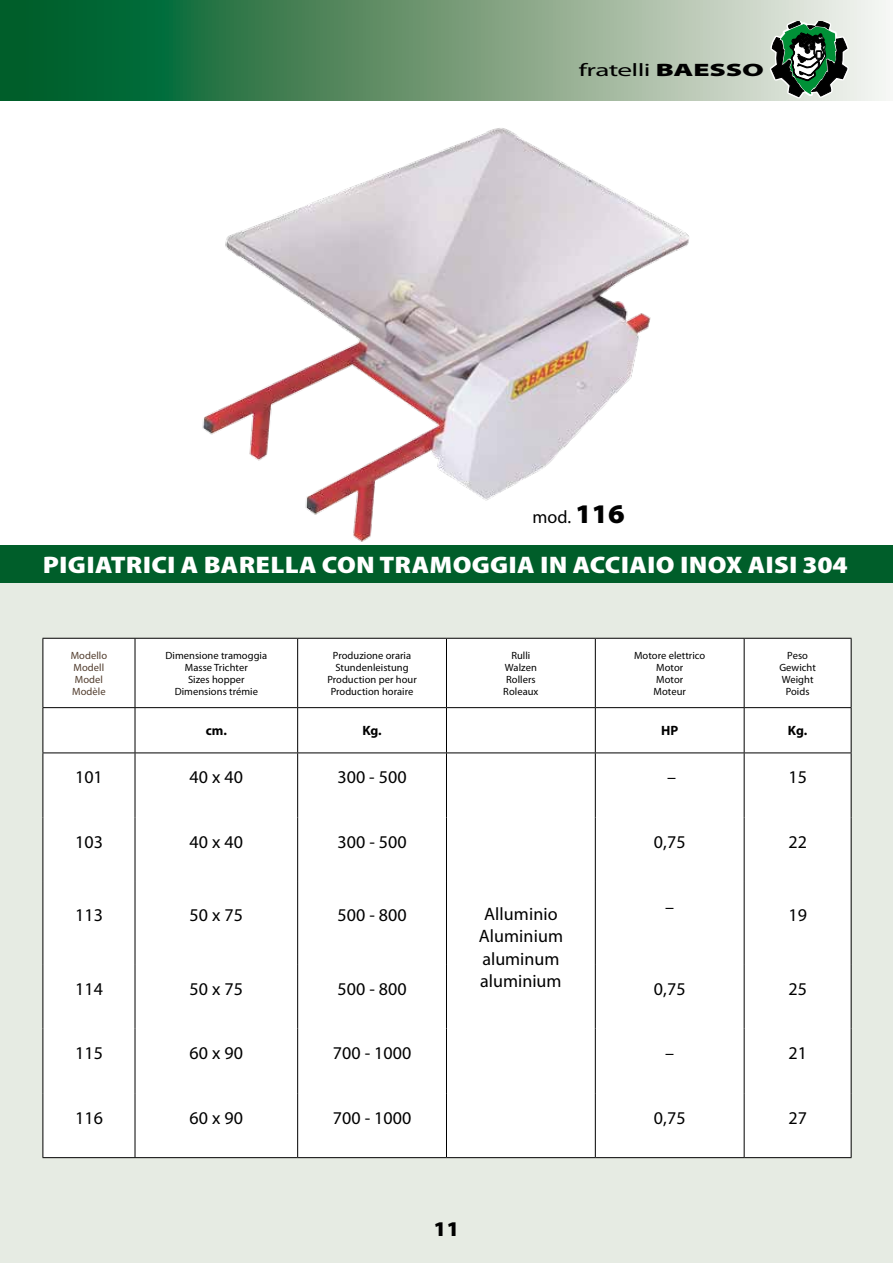
<style>
.page{position:relative;width:893px;height:1263px;background:#fff}
.page>*{position:absolute;margin:0;border:0;box-sizing:border-box;transform-origin:0 0}
.t1{font:900 semi-condensed 24px "Myriad Pro";letter-spacing:.01em;color:#fff;scale:1.19 1}
.t2{font:900 semi-expanded 21px "Myriad Pro";color:#000}
.t3{font:18px/22.5px "Myriad Pro";letter-spacing:.005em;color:#000}
.t4{font:semi-expanded 18px "Myriad Pro";letter-spacing:-.025em;color:#000;scale:1.5 1}
.t5{font:700 13.5px "Myriad Pro";color:#000}
.t6{font:10.5px/12px "Myriad Pro";letter-spacing:.005em;color:#000;text-align:center}
.t7{font:10.5px/12px "Myriad Pro";letter-spacing:.005em;color:#513c2d}
.s1{font-weight:900}
.s2{font-weight:900;font-stretch:semi-expanded;font-size:27px}
</style>
<div class="page">
<svg style="left:0;top:0;width:886px;height:101px;background:#679875"></svg>
<svg style="left:768px;top:22px;width:82px;height:78px;background:#698572"></svg>
<div style="left:0;top:545px;width:893px;height:38px;background:#005e2a"></div>
<div style="left:0;top:583px;width:893px;height:680px;background:#e6ebe3"></div>
<div style="left:44px;top:639px;width:807px;height:518px;background:#fff"></div>
<hr style="left:43px;top:638px;width:92px;height:1px;background:#000">
<hr style="left:43px;top:639px;width:1px;height:68px;background:#000">
<hr style="left:135px;top:638px;width:163px;height:1px;background:#000">
<hr style="left:135px;top:639px;width:1px;height:68px;background:#000">
<hr style="left:298px;top:638px;width:148px;height:1px;background:#000">
<hr style="left:297px;top:639px;width:1px;height:68px;background:#000">
<hr style="left:446px;top:638px;width:149px;height:1px;background:#000">
<hr style="left:446px;top:639px;width:1px;height:68px;background:#000">
<hr style="left:595px;top:638px;width:149px;height:1px;background:#000">
<hr style="left:595px;top:639px;width:1px;height:68px;background:#000">
<hr style="left:744px;top:638px;width:107px;height:1px;background:#000">
<hr style="left:744px;top:639px;width:1px;height:68px;background:#000">
<hr style="left:851px;top:639px;width:1px;height:68px;background:#000">
<hr style="left:43px;top:753px;width:1px;height:64px;background:#000">
<hr style="left:135px;top:753px;width:1px;height:64px;background:#000">
<hr style="left:297px;top:753px;width:1px;height:64px;background:#000">
<hr style="left:446px;top:753px;width:1px;height:64px;background:#000">
<hr style="left:595px;top:753px;width:1px;height:64px;background:#000">
<hr style="left:744px;top:753px;width:1px;height:64px;background:#000">
<hr style="left:851px;top:753px;width:1px;height:64px;background:#000">
<hr style="left:43px;top:817px;width:1px;height:65px;background:#000">
<hr style="left:135px;top:817px;width:1px;height:65px;background:#000">
<hr style="left:297px;top:817px;width:1px;height:65px;background:#000">
<hr style="left:446px;top:817px;width:1px;height:65px;background:#000">
<hr style="left:595px;top:817px;width:1px;height:65px;background:#000">
<hr style="left:744px;top:817px;width:1px;height:65px;background:#000">
<hr style="left:851px;top:817px;width:1px;height:65px;background:#000">
<hr style="left:43px;top:882px;width:1px;height:82px;background:#000">
<hr style="left:135px;top:882px;width:1px;height:82px;background:#000">
<hr style="left:297px;top:882px;width:1px;height:82px;background:#000">
<hr style="left:446px;top:882px;width:1px;height:82px;background:#000">
<hr style="left:595px;top:882px;width:1px;height:82px;background:#000">
<hr style="left:744px;top:882px;width:1px;height:82px;background:#000">
<hr style="left:851px;top:882px;width:1px;height:82px;background:#000">
<hr style="left:43px;top:964px;width:1px;height:64px;background:#000">
<hr style="left:135px;top:964px;width:1px;height:64px;background:#000">
<hr style="left:297px;top:964px;width:1px;height:64px;background:#000">
<hr style="left:446px;top:964px;width:1px;height:64px;background:#000">
<hr style="left:595px;top:964px;width:1px;height:64px;background:#000">
<hr style="left:744px;top:964px;width:1px;height:64px;background:#000">
<hr style="left:851px;top:964px;width:1px;height:64px;background:#000">
<hr style="left:43px;top:1028px;width:1px;height:65px;background:#000">
<hr style="left:135px;top:1028px;width:1px;height:65px;background:#000">
<hr style="left:297px;top:1028px;width:1px;height:65px;background:#000">
<hr style="left:446px;top:1028px;width:1px;height:65px;background:#000">
<hr style="left:595px;top:1028px;width:1px;height:65px;background:#000">
<hr style="left:744px;top:1028px;width:1px;height:65px;background:#000">
<hr style="left:851px;top:1028px;width:1px;height:65px;background:#000">
<hr style="left:43px;top:1093px;width:1px;height:64px;background:#000">
<hr style="left:135px;top:1093px;width:1px;height:64px;background:#000">
<hr style="left:297px;top:1093px;width:1px;height:64px;background:#000">
<hr style="left:446px;top:1093px;width:1px;height:64px;background:#000">
<hr style="left:595px;top:1093px;width:1px;height:64px;background:#000">
<hr style="left:744px;top:1093px;width:1px;height:64px;background:#000">
<hr style="left:851px;top:1093px;width:1px;height:64px;background:#000">
<hr style="left:43px;top:707px;width:92px;height:1px;background:#000">
<hr style="left:43px;top:708px;width:1px;height:44px;background:#000">
<hr style="left:135px;top:707px;width:163px;height:1px;background:#000">
<hr style="left:135px;top:708px;width:1px;height:44px;background:#000">
<hr style="left:298px;top:707px;width:148px;height:1px;background:#000">
<hr style="left:297px;top:708px;width:1px;height:44px;background:#000">
<hr style="left:446px;top:707px;width:149px;height:1px;background:#000">
<hr style="left:446px;top:708px;width:1px;height:44px;background:#000">
<hr style="left:595px;top:707px;width:149px;height:1px;background:#000">
<hr style="left:595px;top:708px;width:1px;height:44px;background:#000">
<hr style="left:744px;top:707px;width:107px;height:1px;background:#000">
<hr style="left:744px;top:708px;width:1px;height:44px;background:#000">
<hr style="left:851px;top:708px;width:1px;height:44px;background:#000">
<hr style="left:43px;top:752px;width:92px;height:1px;background:#000">
<hr style="left:135px;top:752px;width:163px;height:1px;background:#000">
<hr style="left:298px;top:752px;width:148px;height:1px;background:#000">
<hr style="left:446px;top:752px;width:149px;height:1px;background:#000">
<hr style="left:595px;top:752px;width:149px;height:1px;background:#000">
<hr style="left:744px;top:752px;width:107px;height:1px;background:#000">
<hr style="left:43px;top:1157px;width:92px;height:1px;background:#000">
<hr style="left:135px;top:1157px;width:163px;height:1px;background:#000">
<hr style="left:298px;top:1157px;width:148px;height:1px;background:#000">
<hr style="left:446px;top:1157px;width:149px;height:1px;background:#000">
<hr style="left:595px;top:1157px;width:149px;height:1px;background:#000">
<hr style="left:744px;top:1157px;width:107px;height:1px;background:#000">
<img style="left:202px;top:128px;width:487px;height:414px">
<h3 class="t4" style="left:579px;top:59px;width:125px">fratelli <span class="s1">BAESSO</span></h3>
<h3 class="t3" style="left:533px;top:505px;width:94px">mod. <span class="s2">116</span></h3>
<h1 class="t1" style="left:43px;top:549px;width:48px">PIGIATRICI</h1>
<h1 class="t1" style="left:181px;top:549px;width:34px">ABARELLA</h1>
<h1 class="t1" style="left:322px;top:549px;width:16px">CON</h1>
<h1 class="t1" style="left:379px;top:549px;width:15px">TRA</h1>
<h1 class="t1" style="left:429px;top:549px;width:134px">MOGG IA IN ACCIAIO</h1>
<h1 class="t1" style="left:680px;top:549px;width:142px">INOX AISI 304</h1>
<p class="t7" style="left:71px;top:649px;width:38px">Modello<br>Modell<br>Model<br>Modèle</p>
<p class="t6" style="left:166px;top:649px;width:103px">Dimensione tramoggia<br>Masse Trichter<br>Sizes hopper<br>Dimensions trémie</p>
<p class="t6" style="left:327px;top:649px;width:91px">Produzione oraria<br>Stundenleistung<br>Production per hour<br>Production horaire</p>
<p class="t6" style="left:503px;top:649px;width:37px">Rulli<br>Walzen<br>Rollers<br>Roleaux</p>
<p class="t6" style="left:634px;top:649px;width:73px">Motore elettrico<br>Motor<br>Motor<br>Moteur</p>
<p class="t6" style="left:779px;top:649px;width:38px">Peso<br>Gewicht<br>Weight<br>Poids</p>
<p class="t5" style="left:206px;top:722px;width:23px">cm.</p>
<p class="t5" style="left:362px;top:722px;width:21px">Kg.</p>
<p class="t5" style="left:661px;top:722px;width:19px">HP</p>
<p class="t5" style="left:788px;top:722px;width:21px">Kg.</p>
<h3 class="t3" style="left:75px;top:766px;width:29px">101</h3>
<h3 class="t3" style="left:190px;top:766px;width:55px">40 x 40</h3>
<h3 class="t3" style="left:337px;top:766px;width:71px">300 - 500</h3>
<h3 class="t3" style="left:667px;top:766px;width:10px">–</h3>
<h3 class="t3" style="left:788px;top:766px;width:20px">15</h3>
<h3 class="t3" style="left:75px;top:830px;width:29px">103</h3>
<h3 class="t3" style="left:190px;top:830px;width:55px">40 x 40</h3>
<h3 class="t3" style="left:337px;top:830px;width:71px">300 - 500</h3>
<h3 class="t3" style="left:654px;top:830px;width:33px">0,75</h3>
<h3 class="t3" style="left:788px;top:830px;width:20px">22</h3>
<h3 class="t3" style="left:479px;top:902px;width:86px">Alluminio<br>Aluminium aluminum aluminium</h3>
<h3 class="t3" style="left:665px;top:895px;width:10px">–</h3>
<h3 class="t3" style="left:75px;top:904px;width:29px">113</h3>
<h3 class="t3" style="left:190px;top:904px;width:55px">50 x 75</h3>
<h3 class="t3" style="left:337px;top:904px;width:71px">500 - 800</h3>
<h3 class="t3" style="left:788px;top:904px;width:20px">19</h3>
<h3 class="t3" style="left:75px;top:977px;width:29px">114</h3>
<h3 class="t3" style="left:190px;top:977px;width:55px">50 x 75</h3>
<h3 class="t3" style="left:337px;top:977px;width:71px">500 - 800</h3>
<h3 class="t3" style="left:654px;top:977px;width:33px">0,75</h3>
<h3 class="t3" style="left:788px;top:977px;width:20px">25</h3>
<h3 class="t3" style="left:75px;top:1041px;width:29px">115</h3>
<h3 class="t3" style="left:190px;top:1041px;width:55px">60 x 90</h3>
<h3 class="t3" style="left:333px;top:1041px;width:80px">700 - 1000</h3>
<h3 class="t3" style="left:665px;top:1041px;width:10px">–</h3>
<h3 class="t3" style="left:788px;top:1041px;width:20px">21</h3>
<h3 class="t3" style="left:75px;top:1106px;width:29px">116</h3>
<h3 class="t3" style="left:190px;top:1106px;width:55px">60 x 90</h3>
<h3 class="t3" style="left:333px;top:1106px;width:80px">700 - 1000</h3>
<h3 class="t3" style="left:654px;top:1106px;width:33px">0,75</h3>
<h3 class="t3" style="left:788px;top:1106px;width:20px">27</h3>
<h2 class="t2" style="left:434px;top:1215px;width:27px">11</h2>
</div>
